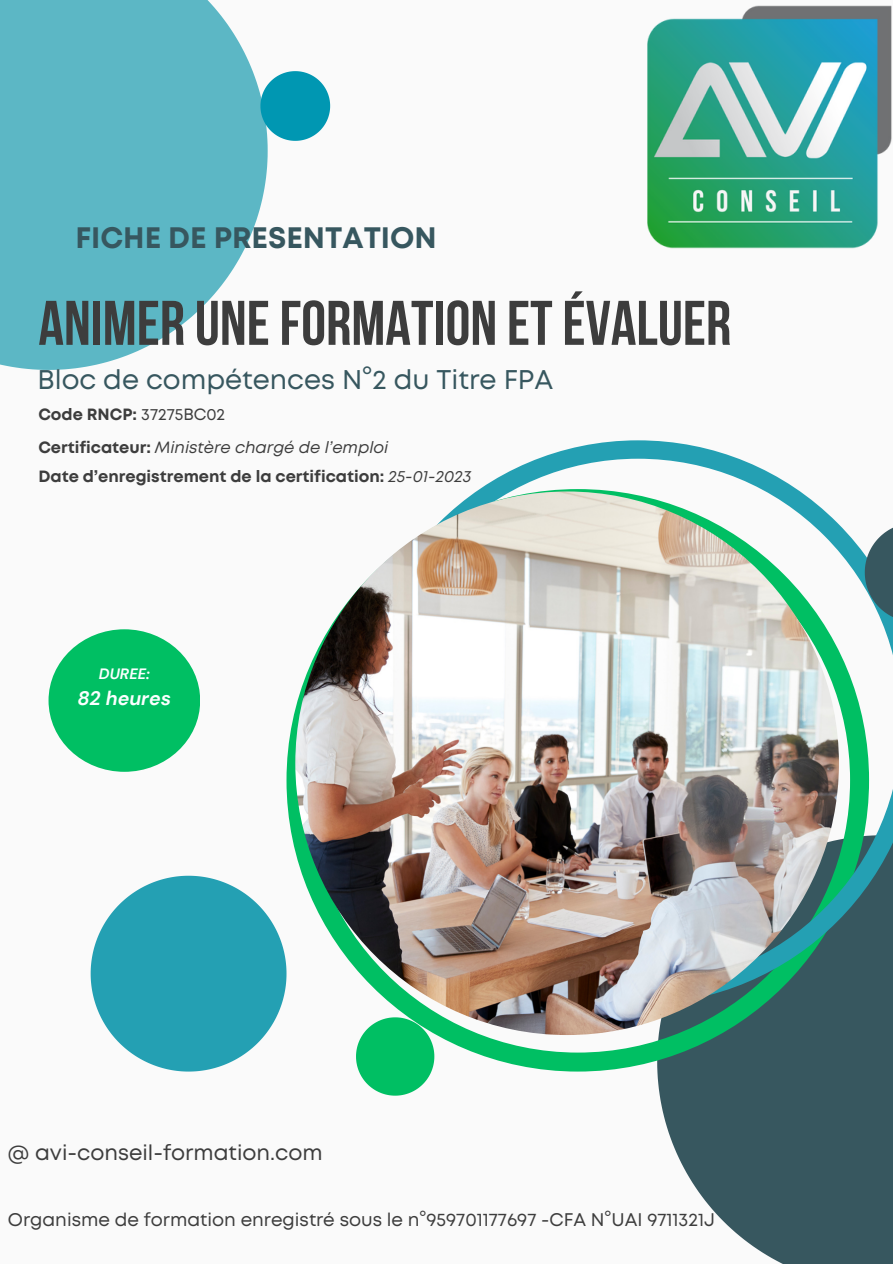
<style>
.page{position:relative;width:893px;height:1264px;background:#fff}
.page>*{position:absolute;margin:0;border:0;box-sizing:border-box;transform-origin:0 0}
.t1{font:62.85px "Bebas Neue Cyrillic";color:#3d3d3d}
.t2{font:700 29.55px "Mont";color:#37575f}
.t3{font:27px "Mont";color:#37575f}
.t4{font:21.3px "Mont";color:#3d3d3d}
.t5{font:italic 700 19.5px "DM Sans";color:#fbffff}
.t6{font:18.3px "Mont";color:#3d3d3d}
.t7{font:700 16.35px "Mont";color:#3d3d3d}
.t8{font:italic 16.35px "Mont";color:#3d3d3d}
.t9{font:italic 700 15px "DM Sans";color:#fbffff}
.s1{font-weight:400}
.s2{font-weight:700;font-style:normal}
.s3{font-weight:400;font-style:italic}
</style>
<div class="page">
<div style="left:0;top:0;width:892px;height:1263px;background:#fafafa"></div>
<svg style="left:657px;top:1004px;width:235px;height:259px;fill:#37575f"></svg>
<svg style="left:286px;top:595px;width:583px;height:476px"></svg>
<svg style="left:356px;top:440px;width:536px;height:564px"></svg>
<img style="left:295px;top:491px;width:543px;height:544px;border-radius:50%">
<svg style="left:356px;top:1017px;width:78px;height:78px"></svg>
<svg style="left:91px;top:875px;width:195px;height:196px"></svg>
<svg style="left:0;top:0;width:267px;height:369px;background:#6fbfcb"></svg>
<svg style="left:260px;top:71px;width:70px;height:70px"></svg>
<svg style="left:864px;top:523px;width:28px;height:99px"></svg>
<img style="left:647px;top:5px;width:244px;height:243px">
<div style="left:49px;top:629px;width:151px;height:142px;background:#00bf63;border-radius:50%"></div>
<h3 class="t2" style="left:75px;top:226px;width:363px">FICHE DE PRESENTATION</h3>
<h2 class="t1" style="left:38px;top:298px;width:694px">ANIMER UNEFORMATION ETÉVALUER</h2>
<p class="t3" style="left:37px;top:369px;width:517px">Bloc de compétences N°2 du Titre FPA</p>
<p class="t7" style="left:38px;top:408px;width:188px">Code RNCP: <span class="s1">37275BC02</span></p>
<p class="t8" style="left:38px;top:441px;width:351px"><span class="s2">Certificateur:</span> Ministère chargé de l’emploi</p>
<p class="t7" style="left:38px;top:470px;width:434px">Date d’enregistrement de la certification: <span class="s3">25-01-2023</span></p>
<p class="t9" style="left:99px;top:664px;width:52px">DUREE:</p>
<p class="t5" style="left:77px;top:685px;width:95px">82 heures</p>
<h1 class="t4" style="left:8px;top:1144px;width:316px">@ avi-conseil-formation.com</h1>
<p class="t6" style="left:8px;top:1212px;width:708px">Organisme de formation enregistré sous le n°959701177697 -CFA N°UAI 9711321J</p>
</div>
